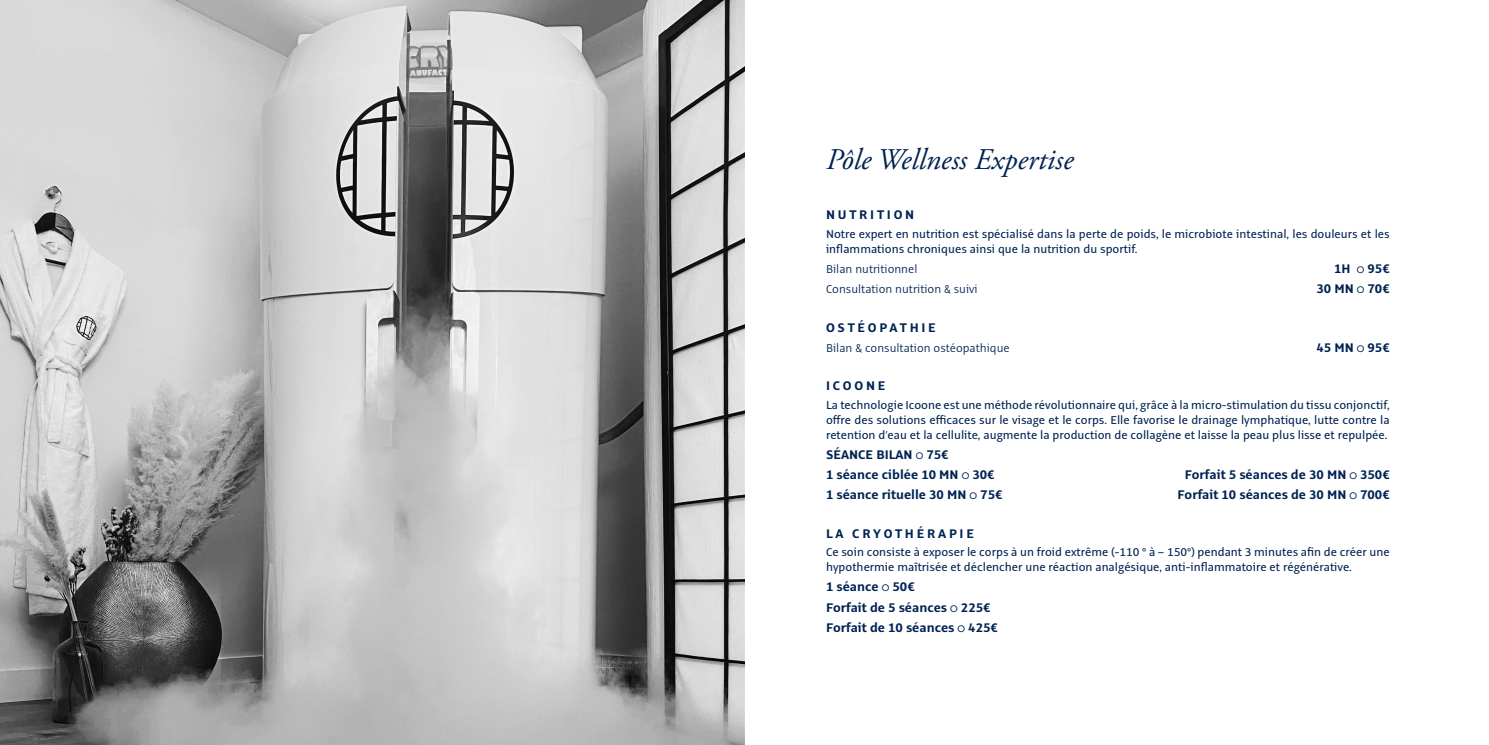
<style>
.page{position:relative;width:1489px;height:745px;background:#fff}
.page>*{position:absolute;margin:0;border:0;box-sizing:border-box;transform-origin:0 0}
.t1{font:italic 30px "Adobe Garamond Pro";color:#002353}
.t2{font:700 13.75px "Alto Pro";color:#002353}
.t3{font:700 13.75px "Alto Pro";letter-spacing:.2em;color:#002353}
.t4{font:500 12.5px/15px "Alto Pro";color:#002353}
.t5{font:300 12.5px "Alto Pro";color:#002353}
.s1{font-weight:300}
</style>
<div class="page">
<img style="left:0;top:0;width:744px;height:744px">
<p class="t1" style="left:826px;top:142px;width:249px">Pôle Wellness Expertise</p>
<p class="t3" style="left:826px;top:206px;width:90px">NUTRITION</p>
<p class="t4" style="left:826px;top:226px;width:565px">Notre expert en nutrition est spécialisé dans la perte de poids, le microbiote intestinal, les douleurs et les inflammations chroniques ainsi que la nutrition du sportif.</p>
<p class="t5" style="left:826px;top:261px;width:93px">Bilan nutritionnel</p>
<p class="t2" style="left:1333px;top:260px;width:57px">1H <span class="s1">○</span> 95€</p>
<p class="t5" style="left:826px;top:281px;width:153px">Consultation nutrition &amp; suivi</p>
<p class="t2" style="left:1316px;top:280px;width:75px">30 MN <span class="s1">○</span> 70€</p>
<p class="t3" style="left:826px;top:318px;width:111px">OSTÉOPATHIE</p>
<p class="t5" style="left:826px;top:340px;width:185px">Bilan &amp; consultation ostéopathique</p>
<p class="t2" style="left:1316px;top:338px;width:75px">45 MN <span class="s1">○</span> 95€</p>
<p class="t2" style="left:826px;top:377px;width:61px">ICOONE</p>
<p class="t4" style="left:826px;top:397px;width:565px;text-align:justify">La technologie Icoone est une méthode révolutionnaire qui, grâce à la micro-stimulation du tissu conjonctif, offre des solutions efficaces sur le visage et le corps. Elle favorise le drainage lymphatique, lutte contre la retention d’eau et la cellulite, augmente la production de collagène et laisse la peau plus lisse et repulpée.</p>
<p class="t2" style="left:826px;top:446px;width:124px">SÉANCE BILAN <span class="s1">○</span> 75€</p>
<p class="t2" style="left:826px;top:466px;width:170px">1 séance ciblée 10 MN <span class="s1">○</span> 30€</p>
<p class="t2" style="left:1184px;top:466px;width:206px">Forfait 5 séances de 30 MN <span class="s1">○</span> 350€</p>
<p class="t2" style="left:826px;top:486px;width:178px">1 séance rituelle 30 MN <span class="s1">○</span> 75€</p>
<p class="t2" style="left:1177px;top:486px;width:213px">Forfait 10 séances de 30 MN <span class="s1">○</span> 700€</p>
<p class="t3" style="left:826px;top:524px;width:149px">LA CRYOTHÉRAPIE</p>
<p class="t4" style="left:826px;top:544px;width:565px">Ce soin consiste à exposer le corps à un froid extrême (-110 ° à – 150°) pendant 3 minutes afin de créer une hypothermie maîtrisée et déclencher une réaction analgésique, anti-inflammatoire et régénérative.</p>
<p class="t2" style="left:826px;top:578px;width:90px">1 séance <span class="s1">○</span> 50€</p>
<p class="t2" style="left:826px;top:598px;width:166px">Forfait de 5 séances <span class="s1">○</span> 225€</p>
<p class="t2" style="left:826px;top:618px;width:173px">Forfait de 10 séances <span class="s1">○</span> 425€</p>
</div>
